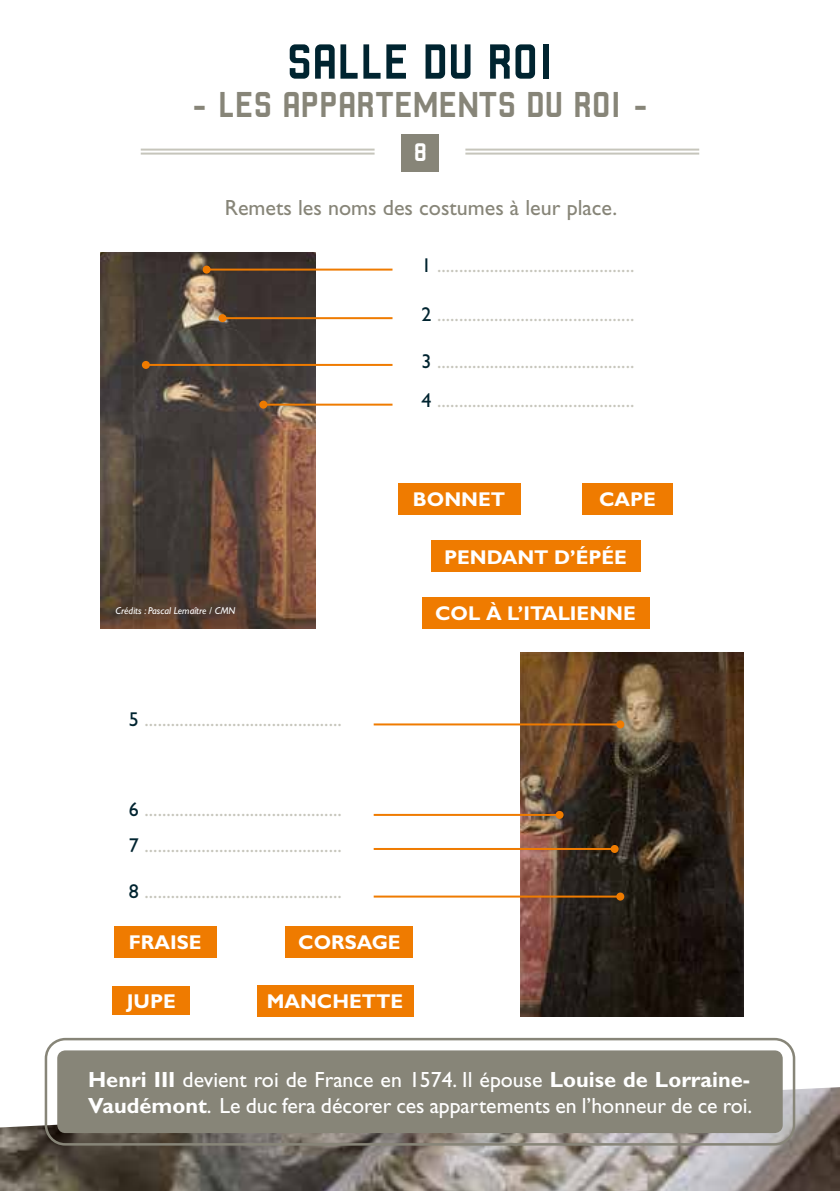
<style>
.page{position:relative;width:840px;height:1191px;background:#fff}
.page>*{position:absolute;margin:0;border:0;box-sizing:border-box;transform-origin:0 0}
.t1{font:52px "Robust CMN";letter-spacing:-.03em;color:#002430}
.t2{font:38px "Robust CMN";letter-spacing:-.03em;color:#878578}
.t3{font:26.8px "Robust CMN";color:#fff}
.t4{font:22px/26.4px "Gill Sans";color:#fff}
.t5{font:22px "Gill Sans";color:#878578}
.t6{font:20px "Gill Sans";color:#c6c5bb}
.t7{font:700 20px "Gill Sans";color:#fff}
.t8{font:italic 10px "Gill Sans";color:#fff}
.s1{color:#002430}
.s2{font-weight:700}
</style>
<div class="page">
<img style="left:0;top:1127px;width:839px;height:64px">
<div style="left:401px;top:134px;width:37px;height:37px;background:#878578"></div>
<hr style="left:141px;top:153px;width:233px;height:2px;background:#c6c5bb">
<hr style="left:141px;top:149px;width:233px;height:2px;background:#c6c5bb">
<hr style="left:465px;top:153px;width:233px;height:2px;background:#c6c5bb">
<hr style="left:465px;top:149px;width:233px;height:2px;background:#c6c5bb">
<svg style="left:11px;top:743px;width:828px;height:384px"></svg>
<div style="left:113px;top:986px;width:77px;height:29px;background:#ef7b00"></div>
<div style="left:257px;top:985px;width:156px;height:31px;background:#ef7b00"></div>
<div style="left:430px;top:541px;width:209px;height:31px;background:#ef7b00"></div>
<div style="left:421px;top:597px;width:228px;height:31px;background:#ef7b00"></div>
<div style="left:397px;top:483px;width:123px;height:31px;background:#ef7b00"></div>
<div style="left:582px;top:483px;width:90px;height:31px;background:#ef7b00"></div>
<div style="left:114px;top:926px;width:102px;height:31px;background:#ef7b00"></div>
<div style="left:285px;top:926px;width:128px;height:31px;background:#ef7b00"></div>
<img style="left:101px;top:252px;width:214px;height:376px">
<img style="left:520px;top:653px;width:223px;height:363px">
<hr style="left:206px;top:268px;width:186px;height:2px;background:#ef7b00">
<div style="left:202px;top:265px;width:8px;height:8px;background:#ef7b00;border-radius:50%"></div>
<hr style="left:222px;top:317px;width:170px;height:2px;background:#ef7b00">
<div style="left:218px;top:314px;width:8px;height:8px;background:#ef7b00;border-radius:50%"></div>
<hr style="left:263px;top:404px;width:129px;height:2px;background:#ef7b00">
<div style="left:259px;top:401px;width:8px;height:8px;background:#ef7b00;border-radius:50%"></div>
<hr style="left:146px;top:364px;width:246px;height:2px;background:#ef7b00">
<div style="left:142px;top:361px;width:8px;height:8px;background:#ef7b00;border-radius:50%"></div>
<hr style="left:373px;top:723px;width:247px;height:2px;background:#ef7b00">
<div style="left:616px;top:720px;width:8px;height:8px;background:#ef7b00;border-radius:50%"></div>
<hr style="left:373px;top:814px;width:186px;height:2px;background:#ef7b00">
<div style="left:555px;top:811px;width:8px;height:8px;background:#ef7b00;border-radius:50%"></div>
<hr style="left:373px;top:895px;width:247px;height:2px;background:#ef7b00">
<div style="left:616px;top:892px;width:8px;height:8px;background:#ef7b00;border-radius:50%"></div>
<hr style="left:373px;top:848px;width:241px;height:2px;background:#ef7b00">
<div style="left:610px;top:845px;width:8px;height:8px;background:#ef7b00;border-radius:50%"></div>
<div style="left:58px;top:1051px;width:723px;height:80px;background:#878578;border-radius:7px"></div>
<div style="left:45px;top:1037px;width:749px;height:108px;border:3px solid #878578;border-radius:19px"></div>
<div style="left:57px;top:1050px;width:725px;height:83px;border:3px solid #878578;border-radius:7px"></div>
<h1 class="t1" style="left:286px;top:33px;width:269px">SALLE DU ROI</h1>
<h2 class="t2" style="left:190px;top:83px;width:461px">- LES APPARTEMENTS DU ROI -</h2>
<h3 class="t3" style="left:413px;top:138px;width:15px">8</h3>
<p class="t5" style="left:225px;top:195px;width:394px">Remets les noms des costumes à leur place.</p>
<p class="t6" style="left:421px;top:254px;width:214px"><span class="s1">1</span> .............................................</p>
<p class="t6" style="left:421px;top:303px;width:214px"><span class="s1">2</span> .............................................</p>
<p class="t6" style="left:421px;top:349px;width:214px"><span class="s1">3</span> .............................................</p>
<p class="t6" style="left:421px;top:389px;width:214px"><span class="s1">4</span> .............................................</p>
<p class="t8" style="left:115px;top:604px;width:121px">Crédits : Pascal Lemaître / CMN</p>
<p class="t7" style="left:412px;top:487px;width:94px">BONNET</p>
<p class="t7" style="left:598px;top:487px;width:58px">CAPE</p>
<p class="t7" style="left:444px;top:545px;width:184px">PENDANT D’ÉPÉE</p>
<p class="t7" style="left:435px;top:601px;width:202px">COL À L’ITALIENNE</p>
<p class="t6" style="left:129px;top:707px;width:214px"><span class="s1">5</span> .............................................</p>
<p class="t6" style="left:129px;top:798px;width:214px"><span class="s1">6</span> .............................................</p>
<p class="t6" style="left:129px;top:833px;width:214px"><span class="s1">7</span> .............................................</p>
<p class="t6" style="left:129px;top:879px;width:214px"><span class="s1">8</span> .............................................</p>
<p class="t7" style="left:129px;top:931px;width:74px">FRAISE</p>
<p class="t7" style="left:298px;top:931px;width:104px">CORSAGE</p>
<p class="t7" style="left:127px;top:989px;width:50px">JUPE</p>
<p class="t7" style="left:266px;top:989px;width:138px">MANCHETTE</p>
<p class="t4" style="left:88px;top:1066px;width:665px"><span class="s2">Henri III</span> devient roi de France en 1574. Il épouse <span class="s2">Louise de Lorraine-<br>Vaudémont</span>. Le duc fera décorer ces appartements en l’honneur de ce roi.</p>
</div>
